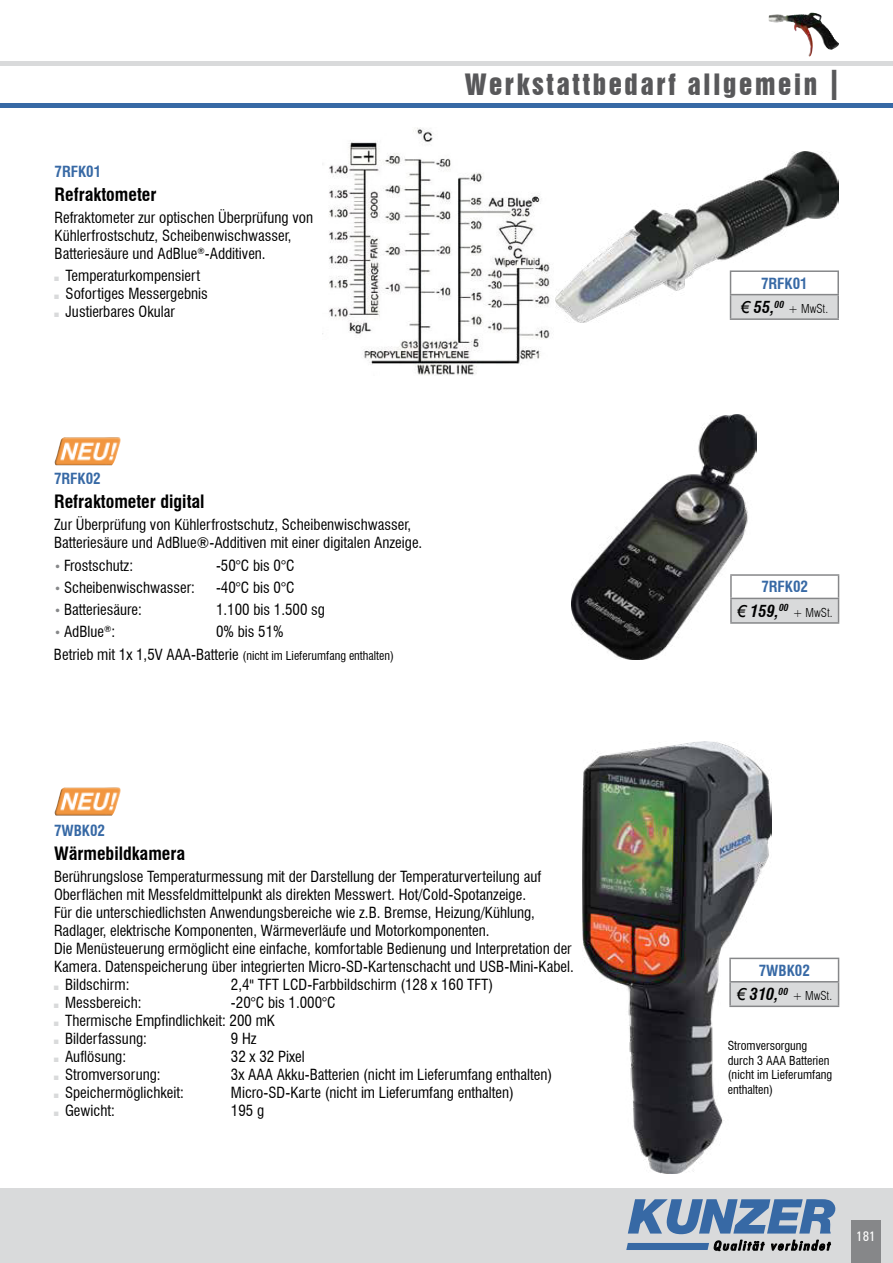
<style>
.page{position:relative;width:893px;height:1263px;background:#fff}
.page>*{position:absolute;margin:0;border:0;box-sizing:border-box;transform-origin:0 0}
.t1{font:27px "Swiss 921 BT Regular A";letter-spacing:.1em;color:#58585a}
.t2{font:700 condensed 18px "Swiss 721 BT";color:#000}
.t3{font:italic 700 condensed 16.5px "Swiss 721 BT";color:#000}
.t4{font:condensed 15px/18px "Swiss 721 BT";color:#000}
.t5{font:700 condensed 15px "Swiss 721 BT";color:#3769a5}
.t6{font:condensed 13.5px "Zurich BT";color:#fff}
.t7{font:condensed 12.15px/14.5px "Swiss 721 BT";color:#000}
.t8{font:condensed 12px "Swiss 721 BT";color:#000}
.t9{font:300 condensed 12px "Swiss 721 BT";color:#000}
.s1{font-family:"Avant Garde IT Cby BT";font-weight:500;font-size:42px}
.s2{font-family:"Arial";font-weight:400;font-stretch:normal}
.s3{font-size:12px;color:#868789}
.s4{font-size:15px}
</style>
<div class="page">
<hr style="left:0;top:62px;width:893px;height:4px;background:#d9dadb">
<hr style="left:0;top:103px;width:893px;height:4px;background:#3769a5">
<img style="left:555px;top:151px;width:284px;height:172px">
<img style="left:322px;top:127px;width:228px;height:248px">
<div style="left:730px;top:271px;width:108px;height:24px;background:#fff"></div>
<div style="left:730px;top:295px;width:108px;height:24px;background:#d9dadb"></div>
<hr style="left:730px;top:270px;width:109px;height:2px;background:#868789">
<hr style="left:837px;top:272px;width:2px;height:22px;background:#868789">
<hr style="left:730px;top:294px;width:109px;height:1px;background:#868789">
<svg style="left:730px;top:272px;width:1px;height:46px"></svg>
<hr style="left:837px;top:295px;width:2px;height:23px;background:#868789">
<hr style="left:730px;top:318px;width:109px;height:2px;background:#868789">
<img style="left:769px;top:13px;width:42px;height:30px">
<div style="left:0;top:1188px;width:893px;height:75px;background:#d9dadb"></div>
<svg style="left:628px;top:1199px;width:208px;height:35px"></svg>
<svg style="left:626px;top:1240px;width:205px;height:11px"></svg>
<div style="left:851px;top:1220px;width:30px;height:43px;background:#868789"></div>
<img style="left:55px;top:787px;width:66px;height:29px">
<div style="left:730px;top:982px;width:108px;height:24px;background:#d9dadb"></div>
<hr style="left:729px;top:958px;width:110px;height:1px;background:#868789">
<hr style="left:729px;top:981px;width:110px;height:1px;background:#868789">
<svg style="left:838px;top:959px;width:1px;height:46px"></svg>
<hr style="left:729px;top:1005px;width:110px;height:2px;background:#868789">
<img style="left:55px;top:437px;width:66px;height:28px">
<div style="left:731px;top:598px;width:107px;height:25px;background:#d9dadb"></div>
<hr style="left:730px;top:574px;width:109px;height:2px;background:#868789">
<hr style="left:730px;top:598px;width:109px;height:1px;background:#868789">
<svg style="left:838px;top:576px;width:1px;height:46px"></svg>
<hr style="left:730px;top:622px;width:109px;height:2px;background:#868789">
<img style="left:572px;top:414px;width:185px;height:246px">
<img style="left:583px;top:741px;width:188px;height:433px">
<h1 class="t1" style="left:465px;top:73px;width:375px">Werkstattbedarf allgemein <span class="s1">I</span></h1>
<p class="t5" style="left:55px;top:165px;width:48px">7RFK01</p>
<p class="t2" style="left:55px;top:187px;width:103px">Refraktometer</p>
<p class="t4" style="left:55px;top:210px;width:260px">Refraktometer zur optischen Überprüfung von<br>Kühlerfrostschutz, Scheibenwischwasser,<br>Batteriesäure und AdBlue<sup>®</sup>-Additiven.</p>
<p class="t4" style="left:66px;top:268px;width:144px">Temperaturkompensiert<br>Sofortiges Messergebnis<br>Justierbares Okular</p>
<p class="t5" style="left:761px;top:277px;width:48px">7RFK01</p>
<p class="t3" style="left:741px;top:300px;width:45px"><span class="s2">€</span> 55,<sup>00</sup></p>
<p class="t9" style="left:788px;top:304px;width:41px">+ MwSt.</p>
<p class="t5" style="left:54px;top:473px;width:48px">7RFK02</p>
<p class="t2" style="left:54px;top:494px;width:152px">Refraktometer digital</p>
<p class="t4" style="left:54px;top:517px;width:370px">Zur Überprüfung von Kühlerfrostschutz, Scheibenwischwasser,<br>Batteriesäure und AdBlue®-Additiven mit einer digitalen Anzeige.</p>
<p class="t4" style="left:54px;top:557px;width:81px"><span class="s3">•</span> Frostschutz:</p>
<p class="t4" style="left:216px;top:557px;width:80px">-50°C bis 0°C</p>
<p class="t4" style="left:54px;top:580px;width:143px"><span class="s3">•</span> Scheibenwischwasser:</p>
<p class="t4" style="left:216px;top:580px;width:80px">-40°C bis 0°C</p>
<p class="t4" style="left:54px;top:602px;width:89px"><span class="s3">•</span> Batteriesäure:</p>
<p class="t4" style="left:216px;top:602px;width:111px">1.100 bis 1.500 sg</p>
<p class="t4" style="left:54px;top:624px;width:63px"><span class="s3">•</span> AdBlue<sup>®</sup>:</p>
<p class="t4" style="left:216px;top:624px;width:69px">0% bis 51%</p>
<p class="t8" style="left:54px;top:650px;width:341px"><span class="s4">Betrieb mit 1x 1,5V AAA-Batterie</span> (nicht im Lieferumfang enthalten)</p>
<p class="t5" style="left:761px;top:581px;width:48px">7RFK02</p>
<p class="t3" style="left:737px;top:604px;width:53px"><span class="s2">€</span> 159,<sup>00</sup></p>
<p class="t9" style="left:793px;top:608px;width:41px">+ MwSt.</p>
<p class="t5" style="left:54px;top:824px;width:53px">7WBK02</p>
<p class="t2" style="left:54px;top:845px;width:133px">Wärmebildkamera</p>
<p class="t4" style="left:54px;top:869px;width:489px">Berührungslose Temperaturmessung mit der Darstellung der Temperaturverteilung auf</p>
<p class="t4" style="left:54px;top:887px;width:474px">Oberflächen mit Messfeldmittelpunkt als direkten Messwert. Hot/Cold-Spotanzeige.</p>
<p class="t4" style="left:54px;top:905px;width:482px">Für die unterschiedlichsten Anwendungsbereiche wie z.B. Bremse, Heizung/Kühlung,</p>
<p class="t4" style="left:54px;top:923px;width:437px">Radlager, elektrische Komponenten, Wärmeverläufe und Motorkomponenten.</p>
<p class="t4" style="left:54px;top:941px;width:519px">Die Menüsteuerung ermöglicht eine einfache, komfortable Bedienung und Interpretation der</p>
<p class="t4" style="left:54px;top:959px;width:521px">Kamera. Datenspeicherung über integrierten Micro-SD-Kartenschacht und USB-Mini-Kabel.</p>
<p class="t4" style="left:65px;top:977px;width:66px">Bildschirm:</p>
<p class="t4" style="left:231px;top:977px;width:264px">2,4" TFT LCD-Farbbildschirm (128 x 160 TFT)</p>
<p class="t4" style="left:65px;top:995px;width:78px">Messbereich:</p>
<p class="t4" style="left:65px;top:995px;width:272px;text-indent:166px">-20°C bis 1.000°C<br>Thermische Empfindlichkeit: 200 mK<br>Bilderfassung:</p>
<p class="t4" style="left:231px;top:1031px;width:27px">9 Hz</p>
<p class="t4" style="left:65px;top:1049px;width:63px">Auflösung:</p>
<p class="t4" style="left:231px;top:1049px;width:75px">32 x 32 Pixel</p>
<p class="t4" style="left:65px;top:1067px;width:97px">Stromversorung:</p>
<p class="t4" style="left:231px;top:1067px;width:323px">3x AAA Akku-Batterien (nicht im Lieferumfang enthalten)</p>
<p class="t4" style="left:65px;top:1085px;width:120px">Speichermöglichkeit:</p>
<p class="t4" style="left:231px;top:1085px;width:284px">Micro-SD-Karte (nicht im Lieferumfang enthalten)</p>
<p class="t4" style="left:65px;top:1103px;width:51px">Gewicht:</p>
<p class="t4" style="left:231px;top:1103px;width:35px">195 g</p>
<p class="t5" style="left:759px;top:964px;width:53px">7WBK02</p>
<p class="t3" style="left:736px;top:987px;width:53px"><span class="s2">€</span> 310,<sup>00</sup></p>
<p class="t9" style="left:792px;top:991px;width:41px">+ MwSt.</p>
<p class="t7" style="left:728px;top:1039px;width:106px">Stromversorgung durch 3 AAA Batterien (nicht im Lieferumfang enthalten)</p>
<p class="t6" style="left:856px;top:1229px;width:21px">181</p>
</div>
